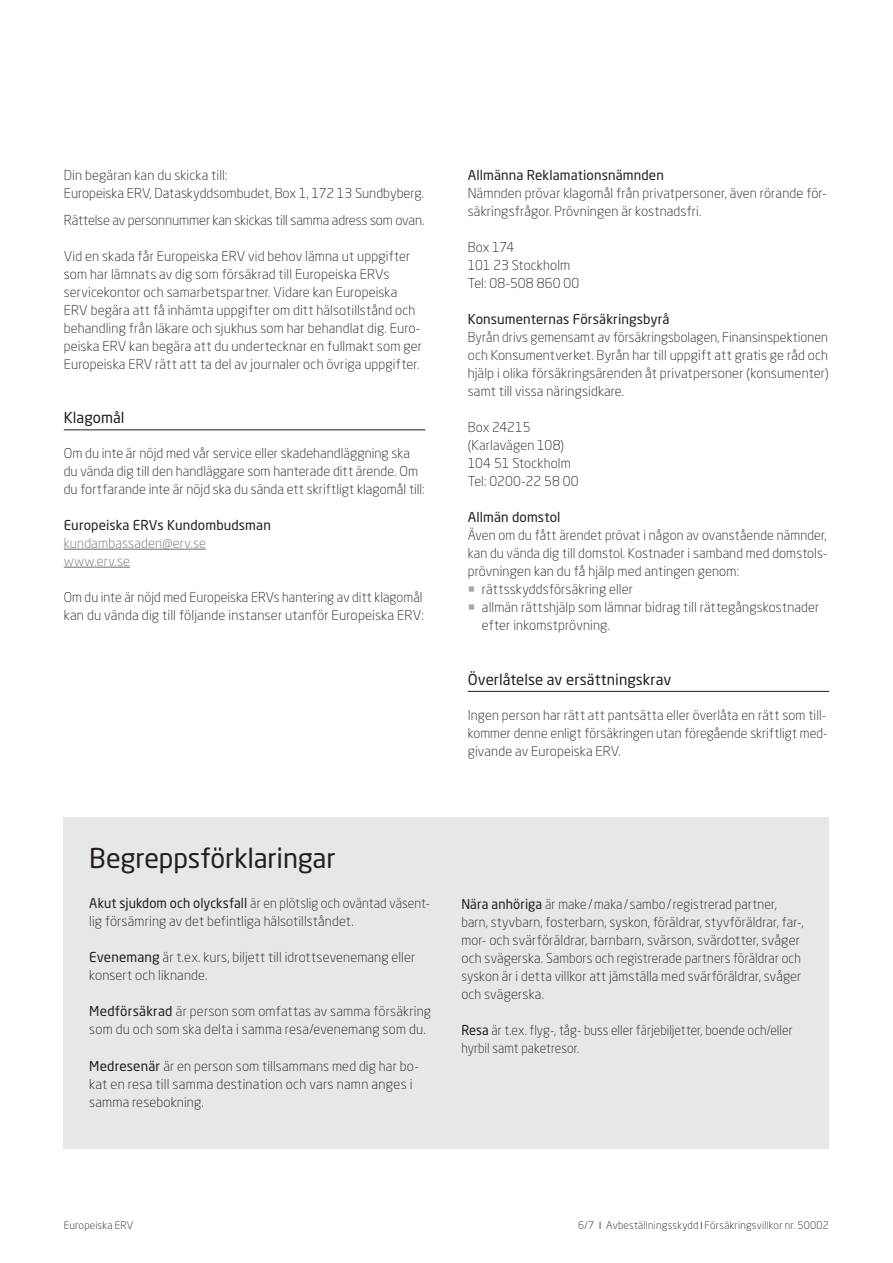
<style>
.page{position:relative;width:893px;height:1263px;background:#fff}
.page>*{position:absolute;margin:0;border:0;box-sizing:border-box;transform-origin:0 0}
.Brød{font:27px "Neo Sans W1 G";letter-spacing:-.005em;color:#231f20}
.Mellemrubrik___under{font:15px "Neo Sans W1 G";color:#231f20}
.Brød-2{font:300 13.5px/18px "Neo Sans W1 G";letter-spacing:.01em;color:#231f20}
.Brød-3{font:300 13.5px/18px "Neo Sans W1 G";letter-spacing:.01em;color:#231f20;scale:.96 1}
.Brød-4{font:13.5px "Neo Sans W1 G";letter-spacing:.005em;color:#231f20}
.Brød-5{font:300 13.5px/18px "Neo Sans W1 G";letter-spacing:.01em;color:#231f20;scale:.94 1}
.Brød-6{font:300 13.5px "Neo Sans W1 G";letter-spacing:-.01em;color:#231f20}
.Brød-7{font:300 13.5px "Neo Sans W1 G";letter-spacing:.015em;color:#6c6d70}
.t1{font:300 10.5px "Neo Sans W1 G";letter-spacing:.02em;color:#231f20}
.s1{color:#a8a9ad}
.s2{font-weight:400}
</style>
<div class="page">
<hr style="left:64px;top:429px;width:361px;height:1px;background:#231f20">
<hr style="left:64px;top:549px;width:142px;height:1px;background:#6c6d70">
<hr style="left:64px;top:567px;width:66px;height:1px;background:#6c6d70">
<hr style="left:468px;top:691px;width:361px;height:1px;background:#231f20">
<div style="left:64px;top:817px;width:765px;height:332px;background:#e6e7e9"></div>
<p class="Brød-2" style="left:64px;top:166px;width:165px">Din begäran kan du skicka till:</p>
<p class="Brød-2" style="left:64px;top:184px;width:362px">Europeiska ERV, Dataskyddsombudet, Box 1, 172 13 Sundbyberg.</p>
<p class="Brød-6" style="left:64px;top:212px;width:362px">Rättelse av personnummer kan skickas till samma adress som ovan.</p>
<p class="Brød-2" style="left:64px;top:247px;width:360px">Vid en skada får Europeiska ERV vid behov lämna ut uppgifter som har lämnats av dig som försäkrad till Europeiska ERVs servicekontor och samarbetspartner. Vidare kan Europeiska ERV begära att få inhämta uppgifter om ditt hälsotillstånd och behandling från läkare och sjukhus som har behandlat dig. Euro&shy;peiska ERV kan begära att du undertecknar en fullmakt som ger Europeiska ERV rätt att ta del av journaler och övriga uppgifter.</p>
<p class="Mellemrubrik___under" style="left:64px;top:408px;width:62px">Klagomål</p>
<p class="Brød-2" style="left:64px;top:444px;width:362px">Om du inte är nöjd med vår service eller skadehandläggning ska du vända dig till den handläggare som hanterade ditt ärende. Om du fortfarande inte är nöjd ska du sända ett skriftligt klagomål till:</p>
<p class="Brød-4" style="left:64px;top:517px;width:209px">Europeiska ERVs Kundombudsman</p>
<p class="Brød-7" style="left:64px;top:535px;width:144px">kundambassaden@erv.se</p>
<p class="Brød-7" style="left:64px;top:553px;width:68px">www.erv.se</p>
<p class="Brød-2" style="left:64px;top:588px;width:361px">Om du inte är nöjd med Europeiska ERVs hantering av ditt klagomål kan du vända dig till följande instanser utanför Europeiska ERV:</p>
<p class="Brød-4" style="left:468px;top:167px;width:198px">Allmänna Reklamationsnämnden</p>
<p class="Brød-2" style="left:468px;top:184px;width:359px">Nämnden prövar klagomål från privatpersoner, även rörande för&shy;säkringsfrågor. Prövningen är kostnadsfri.</p>
<p class="Brød-2" style="left:468px;top:238px;width:48px">Box 174</p>
<p class="Brød-2" style="left:468px;top:256px;width:104px">101 23 Stockholm</p>
<p class="Brød-2" style="left:468px;top:274px;width:113px">Tel: 08-508 860 00</p>
<p class="Brød-4" style="left:468px;top:311px;width:203px">Konsumenternas Försäkringsbyrå</p>
<p class="Brød-2" style="left:468px;top:328px;width:362px;text-align:justify">Byrån drivs gemensamt av försäkringsbolagen, Finansinspektionen och Konsumentverket. Byrån har till uppgift att gratis ge råd och hjälp i olika försäkringsärenden åt privatpersoner (konsumenter) samt till vissa näringsidkare.</p>
<p class="Brød-2" style="left:468px;top:418px;width:64px">Box 24215</p>
<p class="Brød-2" style="left:468px;top:436px;width:98px">(Karlavägen 108)</p>
<p class="Brød-2" style="left:468px;top:454px;width:105px">104 51 Stockholm</p>
<p class="Brød-2" style="left:468px;top:472px;width:112px">Tel: 0200-22 58 00</p>
<p class="Brød-4" style="left:468px;top:509px;width:94px">Allmän domstol</p>
<p class="Brød-2" style="left:468px;top:526px;width:360px;text-align:justify">Även om du fått ärendet prövat i någon av ovanstående nämnder, kan du vända dig till domstol. Kostnader i samband med domstols&shy;prövningen kan du få hjälp med antingen genom:</p>
<p class="Brød-2" style="left:468px;top:580px;width:167px"><span class="s1">○</span> rättsskyddsförsäkring eller</p>
<p class="Brød-2" style="left:482px;top:598px;width:339px;text-indent:-14px"><span class="s1">○</span> allmän rättshjälp som lämnar bidrag till rättegångskostnader efter inkomstprövning.</p>
<p class="Mellemrubrik___under" style="left:468px;top:670px;width:205px">Överlåtelse av ersättningskrav</p>
<p class="Brød-2" style="left:468px;top:705px;width:361px;text-align:justify">Ingen person har rätt att pantsätta eller överlåta en rätt som till&shy;kommer denne enligt försäkringen utan föregående skriftligt med&shy;givande av Europeiska ERV.</p>
<p class="Brød" style="left:89px;top:841px;width:248px">Begreppsförklaringar</p>
<p class="Brød-3" style="left:89px;top:894px;width:355px"><span class="s2">Akut sjukdom och olycksfall</span> är en plötslig och oväntad väsent&shy;lig försämring av det befintliga hälsotillståndet.</p>
<p class="Brød-2" style="left:89px;top:948px;width:327px"><span class="s2">Evenemang</span> är t.ex. kurs, biljett till idrottsevenemang eller konsert och liknande.</p>
<p class="Brød-2" style="left:89px;top:1002px;width:343px"><span class="s2">Medförsäkrad</span> är person som omfattas av samma försäkring som du och som ska delta i samma resa/evenemang som du.</p>
<p class="Brød-2" style="left:89px;top:1056px;width:331px"><span class="s2">Medresenär</span> är en person som tillsammans med dig har bo&shy;kat en resa till samma destination och vars namn anges i samma resebokning.</p>
<p class="Brød-3" style="left:461px;top:894px;width:358px"><span class="s2">Nära anhöriga</span> är make/maka / sambo/registrerad partner, barn, styvbarn, fosterbarn, syskon, föräldrar, styvföräldrar, far-, mor- och svärföräldrar, barnbarn, svärson, svärdotter, svåger och svägerska. Sambors och registrerade partners föräldrar och syskon är i detta villkor att jämställa med svärföräldrar, svåger och svägerska.</p>
<p class="Brød-5" style="left:461px;top:1020px;width:354px"><span class="s2">Resa</span> är t.ex. flyg-, tåg- buss eller färjebiljetter, boende och/eller hyrbil samt paketresor.</p>
<p class="t1" style="left:64px;top:1219px;width:71px">Europeiska ERV</p>
<p class="t1" style="left:578px;top:1219px;width:252px">6/7 Avbeställningsskydd Försäkringsvillkor nr. 50002</p>
</div>
